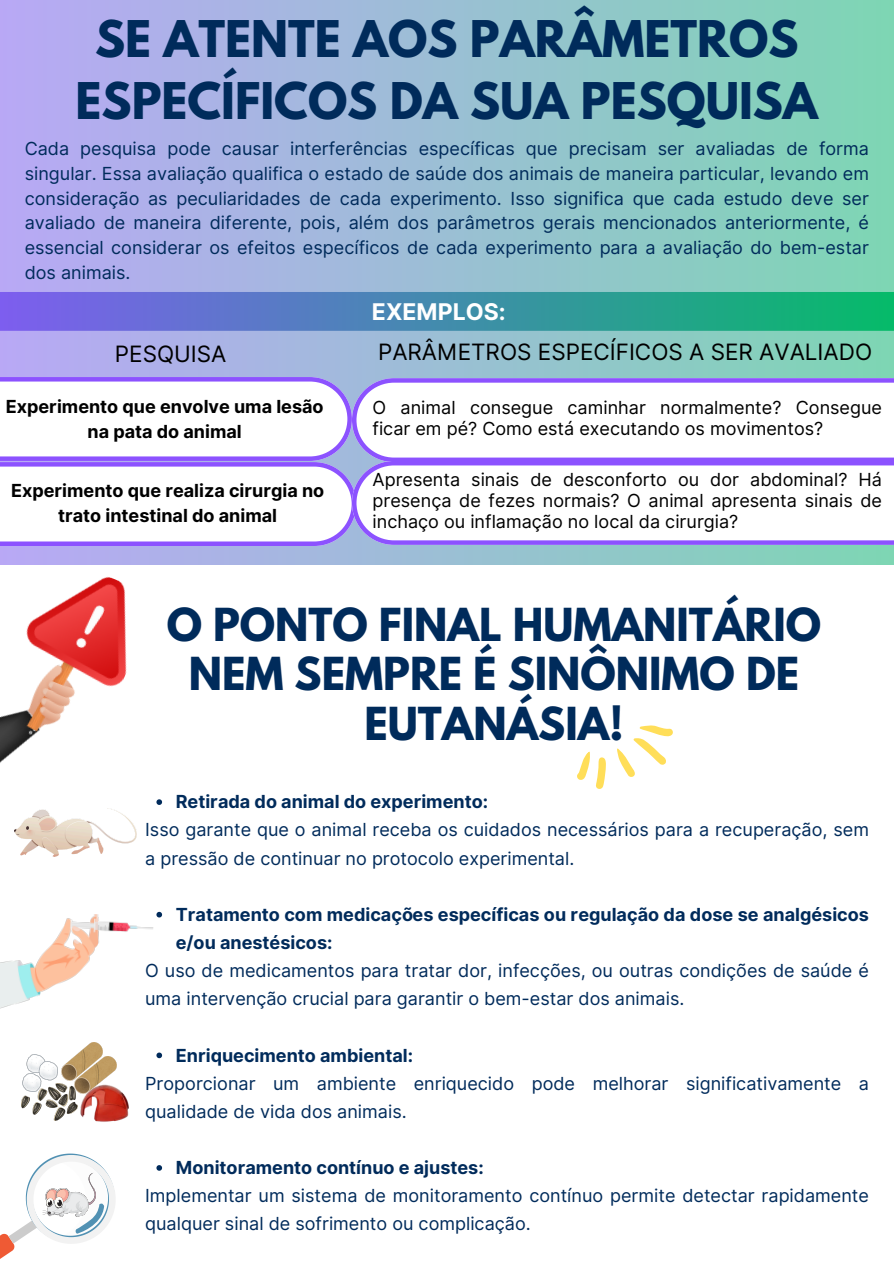
<style>
.page{position:relative;width:894px;height:1264px;background:#fff}
.page>*{position:absolute;margin:0;border:0;box-sizing:border-box;transform-origin:0 0}
.t1{font:700 44.85px/61.8px "League Spartan";color:#002b5b;text-align:center}
.t2{font:700 40.35px/49.5px "League Spartan";color:#002b5b;text-align:center}
.t3{font:700 22.95px "Inter";color:#fff}
.t4{font:22.5px "Inter";color:#000}
.t5{font:18px/24.8px "Inter";color:#002b5b}
.t6{font:18px/21.3px "Inter";color:#000}
.t7{font:700 18px/28.2px "Inter";color:#002b5b}
.t8{font:700 18px/24.8px "Inter";color:#000;text-align:center}
</style>
<div class="page">
<div style="left:0;top:0;width:893px;height:564px;background:linear-gradient(to right,#b8a8f5,#7dd6b3)"></div>
<svg style="left:0;top:292px;width:893px;height:39px;background:#418cac"></svg>
<svg style="left:0;top:377px;width:356px;height:169px"></svg>
<svg style="left:352px;top:378px;width:541px;height:83px"></svg>
<svg style="left:352px;top:461px;width:541px;height:84px"></svg>
<svg style="left:577px;top:725px;width:96px;height:64px"></svg>
<img style="left:14px;top:808px;width:123px;height:48px">
<img style="left:0;top:914px;width:153px;height:95px">
<img style="left:61px;top:1042px;width:42px;height:38px">
<img style="left:23px;top:1054px;width:34px;height:29px">
<img style="left:22px;top:1083px;width:53px;height:37px">
<img style="left:75px;top:1056px;width:41px;height:27px">
<img style="left:75px;top:1083px;width:54px;height:39px">
<svg style="left:0;top:1153px;width:115px;height:106px"></svg>
<img style="left:0;top:537px;width:157px;height:226px">
<svg style="left:156px;top:799px;width:6px;height:6px"></svg>
<svg style="left:156px;top:911px;width:6px;height:6px"></svg>
<svg style="left:156px;top:1052px;width:6px;height:6px"></svg>
<svg style="left:156px;top:1165px;width:6px;height:5px"></svg>
<p class="t1" style="left:76px;top:14px;width:743px">SE ATENTE AOS PARÂMETROS<br>ESPECÍFICOS DA SUA PESQUISA</p>
<p class="t5" style="left:25px;top:136px;width:845px;text-align:justify">Cada pesquisa pode causar interferências específicas que precisam ser avaliadas de forma singular. Essa avaliação qualifica o estado de saúde dos animais de maneira particular, levando em consideração as peculiaridades de cada experimento. Isso significa que cada estudo deve ser avaliado de maneira diferente, pois, além dos parâmetros gerais mencionados anteriormente, é essencial considerar os efeitos específicos de cada experimento para a avaliação do bem-estar dos animais.</p>
<p class="t3" style="left:372px;top:298px;width:135px">EXEMPLOS:</p>
<p class="t4" style="left:115px;top:340px;width:113px">PESQUISA</p>
<p class="t4" style="left:378px;top:338px;width:495px">PARÂMETROS ESPECÍFICOS A SER AVALIADO</p>
<p class="t8" style="left:6px;top:394px;width:319px">Experimento que envolve uma lesão na pata do animal</p>
<p class="t6" style="left:372px;top:396px;width:511px">O animal consegue caminhar normalmente? Consegue ficar em pé? Como está executando os movimentos?</p>
<p class="t8" style="left:11px;top:478px;width:315px">Experimento que realiza cirurgia no trato intestinal do animal</p>
<p class="t6" style="left:372px;top:468px;width:511px;text-align:justify">Apresenta sinais de desconforto ou dor abdominal? Há presença de fezes normais? O animal apresenta sinais de inchaço ou inflamação no local da cirurgia?</p>
<p class="t2" style="left:167px;top:604px;width:655px">O PONTO FINAL HUMANITÁRIO<br>NEM SEMPRE É SINÔNIMO DE<br>EUTANÁSIA!</p>
<h5 class="t7" style="left:176px;top:787px;width:314px">Retirada do animal do experimento:</h5>
<p class="t5" style="left:145px;top:815px;width:725px;line-height:28.2px">Isso garante que o animal receba os cuidados necessários para a recuperação, sem a pressão de continuar no protocolo experimental.</p>
<h2 class="t7" style="left:176px;top:900px;width:694px">Tratamento com medicações específicas ou regulação da dose se analgésicos e/ou anestésicos:</h2>
<p class="t5" style="left:145px;top:956px;width:725px;line-height:28.2px">O uso de medicamentos para tratar dor, infecções, ou outras condições de saúde é uma intervenção crucial para garantir o bem-estar dos animais.</p>
<p class="t7" style="left:176px;top:1040px;width:239px">Enriquecimento ambiental:</p>
<p class="t5" style="left:145px;top:1069px;width:725px;line-height:28.2px">Proporcionar um ambiente enriquecido pode melhorar significativamente a qualidade de vida dos animais.</p>
<p class="t7" style="left:176px;top:1153px;width:309px">Monitoramento contínuo e ajustes:</p>
<p class="t5" style="left:145px;top:1181px;width:725px;line-height:28.2px">Implementar um sistema de monitoramento contínuo permite detectar rapidamente qualquer sinal de sofrimento ou complicação.</p>
</div>
